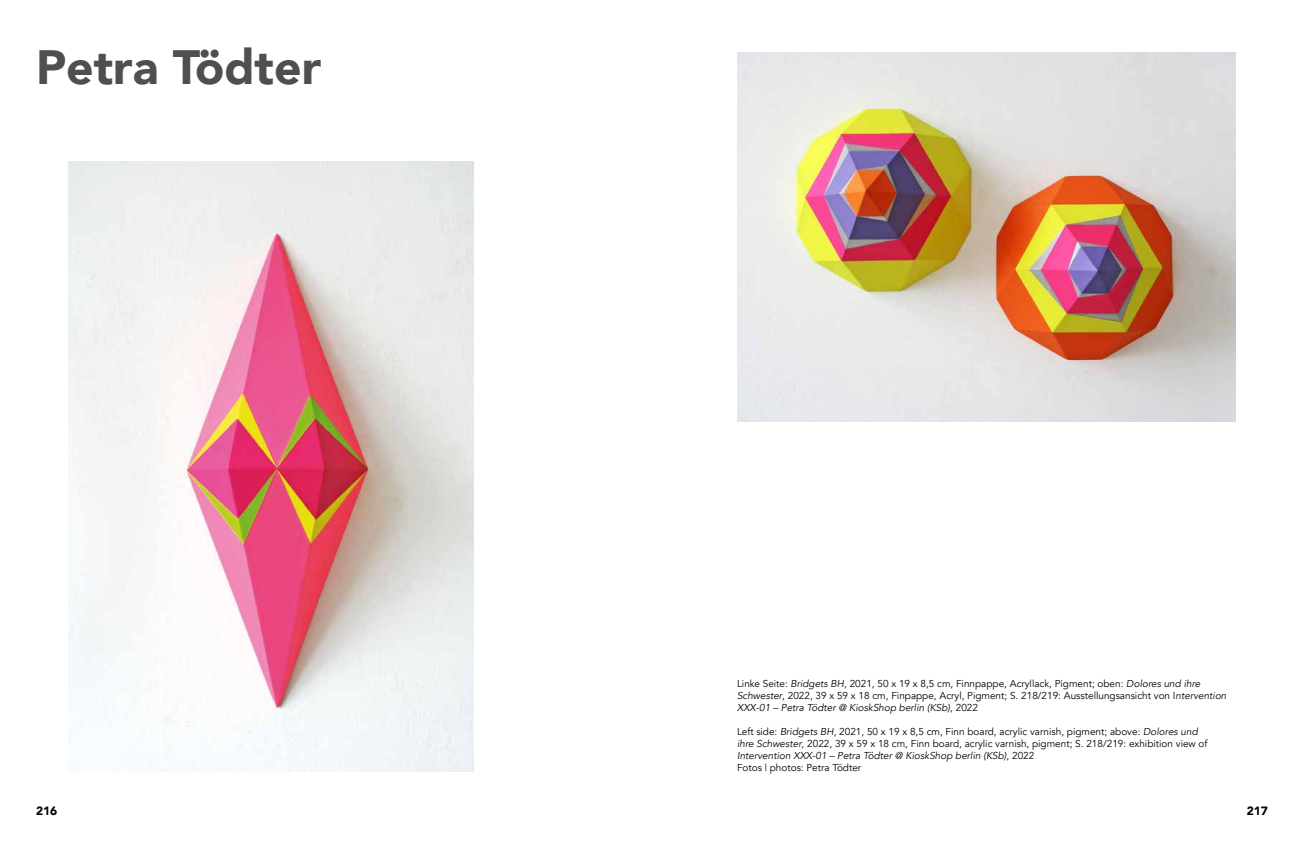
<style>
.page{position:relative;width:1304px;height:851px;background:#fff}
.page>*{position:absolute;margin:0;border:0;box-sizing:border-box;transform-origin:0 0}
.t1{font:900 48px "Avenir";color:#504f4f}
.t2{font:900 12px "Avenir";color:#000}
.t3{font:10px/12px "Avenir";color:#000}
.s1{font-style:italic}
</style>
<div class="page">
<img style="left:737px;top:52px;width:499px;height:369px">
<img style="left:69px;top:162px;width:404px;height:609px">
<h1 class="t1" style="left:36px;top:26px;width:287px">Petra Tödter</h1>
<p class="t3" style="left:737px;top:677px;width:491px">Linke Seite: <span class="s1">Bridgets BH</span>, 2021, 50 x 19 x 8,5 cm, Finnpappe, Acryllack, Pigment; oben: <span class="s1">Dolores und ihre<br>Schwester</span>, 2022, 39 x 59 x 18 cm, Finpappe, Acryl, Pigment; S. 218/219: Ausstellungsansicht von I<span class="s1">ntervention<br>XXX-01 – Petra Tödter @ KioskShop berlin (KSb)</span>, 2022</p>
<p class="t3" style="left:737px;top:725px;width:472px">Left side: <span class="s1">Bridgets BH</span>, 2021, 50 x 19 x 8,5 cm, Finn board, acrylic varnish, pigment; above: <span class="s1">Dolores und ihre Schwester</span>, 2022, 39 x 59 x 18 cm, Finn board, acrylic varnish, pigment; S. 218/219: exhibition view of <span class="s1">Intervention XXX-01 – Petra Tödter @ KioskShop berlin (KSb)</span>, 2022<br>Fotos | photos: Petra Tödter</p>
<p class="t2" style="left:36px;top:800px;width:23px">216</p>
<p class="t2" style="left:1247px;top:800px;width:23px">217</p>
</div>
